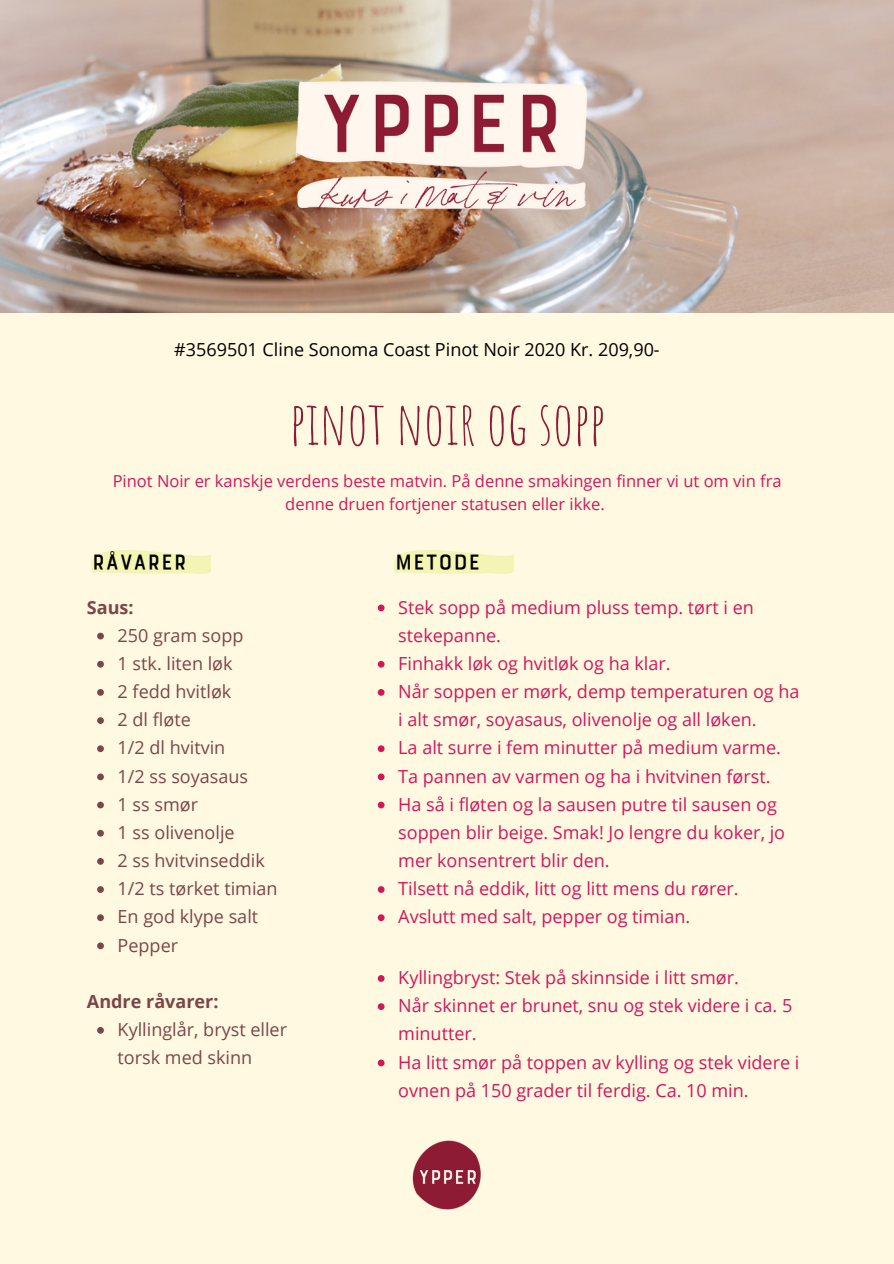
<style>
.page{position:relative;width:894px;height:1264px;background:#fff}
.page>*{position:absolute;margin:0;border:0;box-sizing:border-box;transform-origin:0 0}
.t1{font:60px "Amatic SC";color:#8d1b33}
.t2{font:24px "Bourton Base Drop";color:#000}
.t3{font:18px/28.2px "Open Sans";color:#d3165a}
.t4{font:18px/28.2px "Open Sans";color:#7c4548}
.t5{font:18px "Open Sans";color:#000}
.t6{font:700 18px "Open Sans";color:#7c4548}
.t7{font:16.5px/22.5px "Open Sans";color:#d3165a;text-align:center}
</style>
<div class="page">
<div style="left:0;top:0;width:893px;height:1263px;background:#fff9e1"></div>
<img style="left:0;top:0;width:893px;height:312px">
<img style="left:412px;top:1140px;width:69px;height:70px">
<img style="left:92px;top:550px;width:118px;height:23px">
<img style="left:395px;top:550px;width:118px;height:23px">
<img style="left:178px;top:72px;width:538px;height:185px">
<svg style="left:97px;top:632px;width:7px;height:7px"></svg>
<svg style="left:97px;top:661px;width:7px;height:6px"></svg>
<svg style="left:97px;top:689px;width:7px;height:6px"></svg>
<svg style="left:97px;top:717px;width:7px;height:7px"></svg>
<svg style="left:97px;top:745px;width:7px;height:7px"></svg>
<svg style="left:97px;top:773px;width:7px;height:7px"></svg>
<svg style="left:97px;top:801px;width:7px;height:7px"></svg>
<svg style="left:97px;top:829px;width:7px;height:7px"></svg>
<svg style="left:97px;top:858px;width:7px;height:6px"></svg>
<svg style="left:97px;top:886px;width:7px;height:6px"></svg>
<svg style="left:97px;top:914px;width:7px;height:7px"></svg>
<svg style="left:97px;top:942px;width:7px;height:7px"></svg>
<svg style="left:97px;top:1027px;width:7px;height:6px"></svg>
<svg style="left:377px;top:604px;width:7px;height:7px"></svg>
<svg style="left:377px;top:661px;width:7px;height:6px"></svg>
<svg style="left:377px;top:689px;width:7px;height:6px"></svg>
<svg style="left:377px;top:745px;width:7px;height:7px"></svg>
<svg style="left:377px;top:773px;width:7px;height:7px"></svg>
<svg style="left:377px;top:801px;width:7px;height:7px"></svg>
<svg style="left:377px;top:886px;width:7px;height:6px"></svg>
<svg style="left:377px;top:914px;width:7px;height:7px"></svg>
<svg style="left:377px;top:975px;width:7px;height:6px"></svg>
<svg style="left:377px;top:1003px;width:7px;height:7px"></svg>
<svg style="left:377px;top:1059px;width:7px;height:7px"></svg>
<p class="t5" style="left:174px;top:337px;width:487px">#3569501 Cline Sonoma Coast Pinot Noir 2020 Kr. 209,90-</p>
<p class="t1" style="left:289px;top:384px;width:317px">PINOT NOIR OG SOPP</p>
<p class="t7" style="left:113px;top:470px;width:670px">Pinot Noir er kanskje verdens beste matvin. På denne smakingen finner vi ut om vin fra denne druen fortjener statusen eller ikke.</p>
<p class="t2" style="left:92px;top:552px;width:97px">RÅVARER</p>
<p class="t2" style="left:395px;top:552px;width:87px">METODE</p>
<p class="t6" style="left:87px;top:594px;width:48px">Saus:</p>
<p class="t4" style="left:118px;top:620px;width:127px">250 gram sopp</p>
<p class="t4" style="left:118px;top:648px;width:116px">1 stk. liten løk</p>
<p class="t4" style="left:118px;top:677px;width:115px">2 fedd hvitløk</p>
<p class="t4" style="left:118px;top:705px;width:75px">2 dl fløte</p>
<p class="t4" style="left:118px;top:733px;width:109px">1/2 dl hvitvin</p>
<p class="t4" style="left:118px;top:761px;width:132px">1/2 ss soyasaus</p>
<p class="t4" style="left:118px;top:789px;width:82px">1 ss smør</p>
<p class="t4" style="left:118px;top:817px;width:118px">1 ss olivenolje</p>
<p class="t4" style="left:118px;top:846px;width:149px">2 ss hvitvinseddik</p>
<p class="t4" style="left:118px;top:874px;width:161px">1/2 ts tørket timian</p>
<p class="t4" style="left:118px;top:902px;width:142px">En god klype salt</p>
<p class="t4" style="left:118px;top:930px;width:62px">Pepper</p>
<p class="t6" style="left:87px;top:988px;width:133px">Andre råvarer:</p>
<p class="t4" style="left:118px;top:1014px;width:171px">Kyllinglår, bryst eller torsk med skinn</p>
<p class="t3" style="left:398px;top:592px;width:357px">Stek sopp på medium pluss temp. tørt i en stekepanne.</p>
<p class="t3" style="left:398px;top:648px;width:274px">Finhakk løk og hvitløk og ha klar.</p>
<p class="t3" style="left:398px;top:677px;width:402px">Når soppen er mørk, demp temperaturen og ha i alt smør, soyasaus, olivenolje og all løken.</p>
<p class="t3" style="left:398px;top:733px;width:384px">La alt surre i fem minutter på medium varme.</p>
<p class="t3" style="left:398px;top:761px;width:373px">Ta pannen av varmen og ha i hvitvinen først.</p>
<p class="t3" style="left:398px;top:789px;width:388px">Ha så i fløten og la sausen putre til sausen og soppen blir beige. Smak! Jo lengre du koker, jo mer konsentrert blir den.</p>
<p class="t3" style="left:398px;top:874px;width:342px">Tilsett nå eddik, litt og litt mens du rører.</p>
<p class="t3" style="left:398px;top:902px;width:293px">Avslutt med salt, pepper og timian.</p>
<p class="t3" style="left:398px;top:963px;width:342px">Kyllingbryst: Stek på skinnside i litt smør.</p>
<p class="t3" style="left:398px;top:991px;width:395px">Når skinnet er brunet, snu og stek videre i ca. 5 minutter.</p>
<p class="t3" style="left:398px;top:1047px;width:402px">Ha litt smør på toppen av kylling og stek videre i ovnen på 150 grader til ferdig. Ca. 10 min.</p>
</div>
